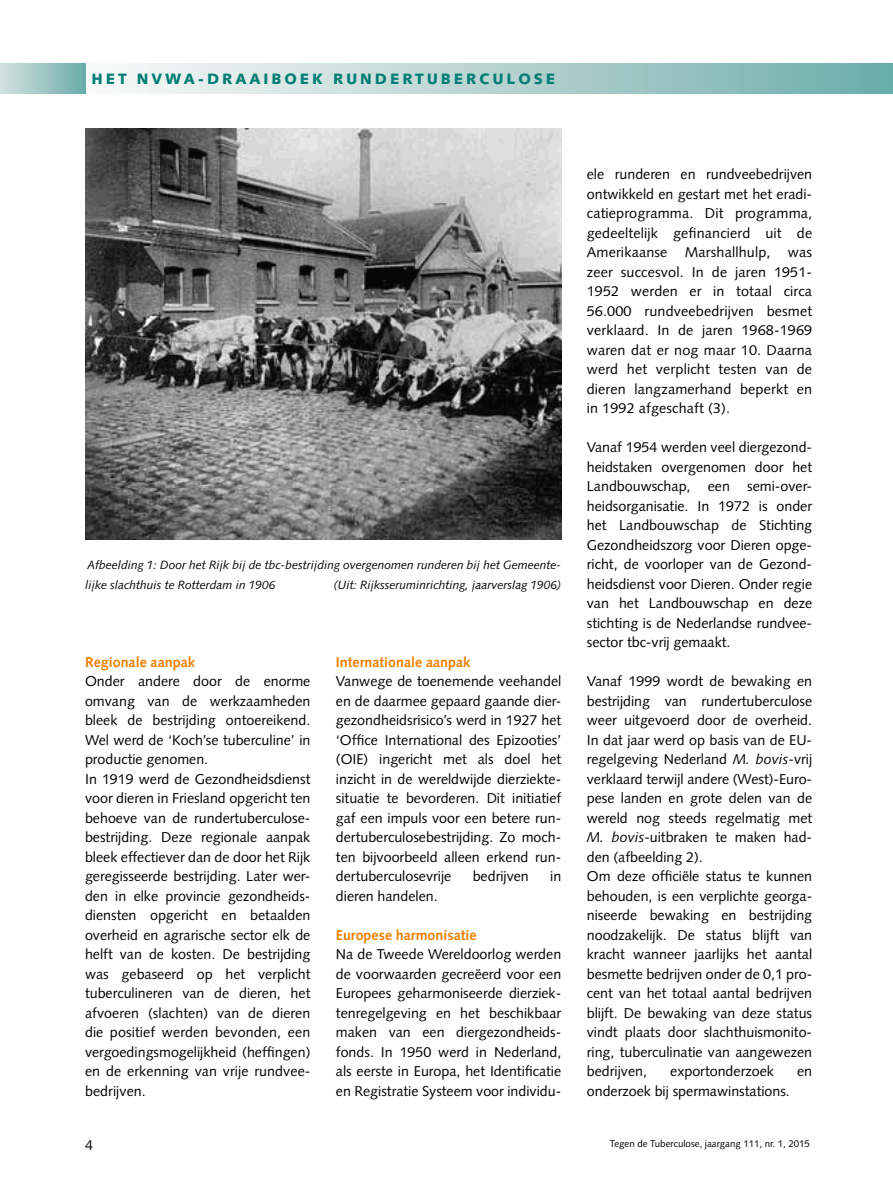
<style>
.page{position:relative;width:893px;height:1191px;background:#fff}
.page>*{position:absolute;margin:0;border:0;box-sizing:border-box;transform-origin:0 0}
.t1{font:900 15px "Syntax";letter-spacing:.195em;color:#007e73}
.t2{font:14.25px/19.5px "Syntax";color:#000;text-align:justify}
.t3{font:700 14.25px "Syntax";color:#ee7f00}
.t4{font:italic 12px/19.5px "Syntax";color:#000}
.t5{font:9.75px "Syntax";color:#000}
.s1{font-style:italic}
</style>
<div class="page">
<div style="left:85px;top:64px;width:808px;height:30px;background:linear-gradient(to right,#fefbfa,#6eadaa)"></div>
<div style="left:0;top:64px;width:85px;height:30px;background:linear-gradient(to right,#d4e2e0,#6cadaa)"></div>
<img style="left:85px;top:128px;width:476px;height:411px">
<p class="t1" style="left:91px;top:69px;width:26px">HET</p>
<p class="t1" style="left:137px;top:69px;width:84px">NVWA-DRAAI</p>
<p class="t1" style="left:271px;top:69px;width:103px">BOE K RUNDERT</p>
<p class="t1" style="left:427px;top:69px;width:40px">UBERC</p>
<p class="t1" style="left:492px;top:69px;width:62px">ULO SE</p>
<p class="t4" style="left:85px;top:555px;width:478px">Afbeelding 1: Door het Rijk bij de tbc-bestrijding overgenomen runderen bij het Gemeente&shy;lijke slachthuis te Rotterdam in 1906</p>
<p class="t4" style="left:334px;top:575px;width:229px">(Uit: Rijksseruminrichting, jaarverslag 1906)</p>
<p class="t3" style="left:85px;top:653px;width:111px">Regionale aanpak</p>
<p class="t2" style="left:85px;top:671px;width:227px;text-align:left">Onder andere door de enorme omvang van de werkzaamheden bleek de bestrijding ontoereikend.<br>Wel werd de ‘Koch’se tuberculine’ in productie genomen.<br>In 1919 werd de Gezondheidsdienst voor dieren in Friesland opgericht ten behoeve van de rundertuberculose&shy;bestrijding. Deze regionale aanpak bleek effectiever dan de door het Rijk geregisseerde bestrijding. Later wer&shy;den in elke provincie gezondheids&shy;diensten opgericht en betaalden overheid en agrarische sector elk de helft van de kosten. De bestrijding was gebaseerd op het verplicht tuberculineren van de dieren, het afvoeren (slachten) van de dieren die positief werden bevonden, een vergoedingsmogelijkheid (heffingen) en de erkenning van vrije rundvee&shy;bedrijven.</p>
<p class="t2" style="left:85px;top:1135px;width:9px">4</p>
<p class="t3" style="left:336px;top:653px;width:136px">Internationale aanpak</p>
<p class="t2" style="left:336px;top:671px;width:227px">Vanwege de toenemende veehandel en de daarmee gepaard gaande dier&shy;gezondheidsrisico’s werd in 1927 het ‘Office International des Epizooties’ (OIE) ingericht met als doel het inzicht in de wereldwijde dierziekte&shy;situatie te bevorderen. Dit initiatief gaf een impuls voor een betere run&shy;dertuberculosebestrijding. Zo moch&shy;ten bijvoorbeeld alleen erkend run&shy;dertuberculosevrije</p>
<p class="t2" style="left:473px;top:866px;width:58px">bedrijven</p>
<p class="t2" style="left:550px;top:866px;width:13px">in</p>
<p class="t2" style="left:336px;top:886px;width:103px">dieren handelen.</p>
<p class="t3" style="left:336px;top:926px;width:142px">Europese harmonisatie</p>
<p class="t2" style="left:336px;top:944px;width:227px">Na de Tweede Wereldoorlog werden de voorwaarden gecreëerd voor een Europees geharmoniseerde dierziek&shy;tenregelgeving en het beschikbaar maken van een diergezondheids&shy;fonds. In 1950 werd in Nederland, als eerste in Europa, het Identificatie en Registratie Systeem voor individu-</p>
<p class="t2" style="left:587px;top:164px;width:227px">ele runderen en rundveebedrijven ontwikkeld en gestart met het eradi&shy;catieprogramma. Dit programma, gedeeltelijk gefinancierd uit de Amerikaanse Marshallhulp, was zeer succesvol. In de jaren 1951- 1952 werden er in totaal circa 56.000 rundveebedrijven besmet verklaard. In de jaren 1968-1969 waren dat er nog maar 10. Daarna werd het verplicht testen van de dieren langzamerhand beperkt en in 1992 afgeschaft (3).</p>
<p class="t2" style="left:587px;top:437px;width:227px">Vanaf 1954 werden veel diergezond&shy;heidstaken overgenomen door het Landbouwschap, een semi-over&shy;heidsorganisatie. In 1972 is onder het Landbouwschap de Stichting Gezondheidszorg voor Dieren opge&shy;richt, de voorloper van de Gezond&shy;heidsdienst voor Dieren. Onder regie van het Landbouwschap en deze stichting is de Nederlandse rundvee&shy;sector tbc-vrij gemaakt.</p>
<p class="t2" style="left:587px;top:671px;width:227px;text-align:left">Vanaf 1999 wordt de bewaking en bestrijding van rundertuberculose weer uitgevoerd door de overheid.<br>In dat jaar werd op basis van de EU– regelgeving Nederland <span class="s1">M. bovis</span>-vrij verklaard terwijl andere (West)-Euro&shy;pese landen en grote delen van de wereld nog steeds regelmatig met <span class="s1">M. bovis</span>-uitbraken te maken had&shy;den (afbeelding 2).<br>Om deze officiële status te kunnen behouden, is een verplichte georga&shy;niseerde bewaking en bestrijding noodzakelijk. De status blijft van kracht wanneer jaarlijks het aantal besmette bedrijven onder de 0,1 pro&shy;cent van het totaal aantal bedrijven blijft. De bewaking van deze status vindt plaats door slachthuismonito&shy;ring, tuberculinatie van aangewezen bedrijven,</p>
<p class="t2" style="left:670px;top:1061px;width:105px">exportonderzoek</p>
<p class="t2" style="left:797px;top:1061px;width:17px">en</p>
<p class="t2" style="left:587px;top:1081px;width:205px">onderzoek bij spermawinstations.</p>
<p class="t5" style="left:610px;top:1138px;width:202px">Tegen de Tuberculose, jaargang 111, nr. 1, 2015</p>
</div>
